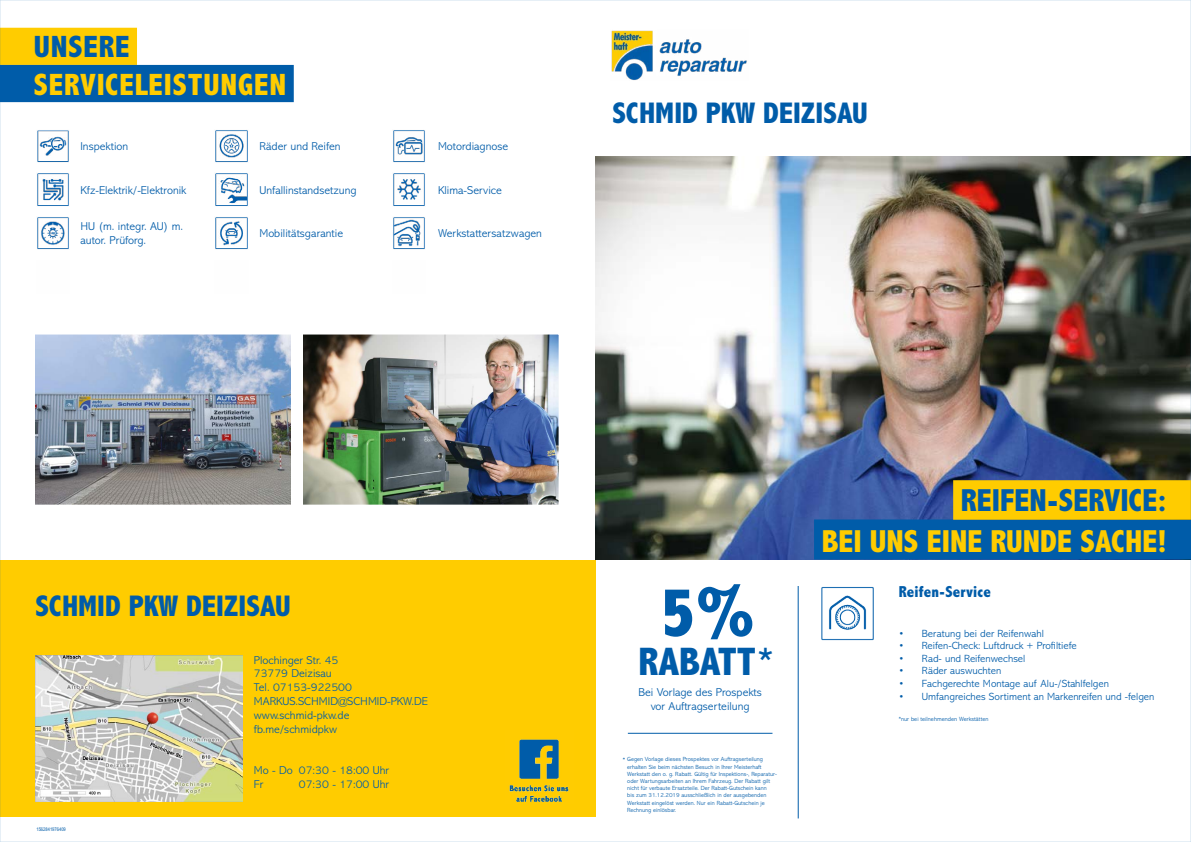
<style>
.page{position:relative;width:1191px;height:842px;background:#fff}
.page>*{position:absolute;margin:0;border:0;box-sizing:border-box;transform-origin:0 0}
.t1{font:800 condensed 71px "Abadi MT Pro";color:#005ca9}
.t2{font:800 condensed 40px "Abadi MT Pro";color:#005ca9}
.t3{font:800 condensed 32px "Abadi MT Pro";color:#fc0}
.t4{font:800 condensed 32px "Abadi MT Pro";color:#005ca9}
.t5{font:800 condensed 31px "Abadi MT Pro";letter-spacing:.025em;color:#fc0}
.t6{font:800 condensed 31px "Abadi MT Pro";letter-spacing:.025em;color:#005ca9}
.t7{font:800 condensed 30px "Abadi MT Pro";color:#005ca9}
.t8{font:800 condensed 16px "Abadi MT Pro";letter-spacing:.01em;color:#005ca9}
.t9{font:300 11.5px/13.8px "Abadi MT Pro";color:#005ca9}
.t10{font:300 10.5px "Abadi MT Pro";color:#005ca9}
.t11{font:300 6.1px "Abadi MT Pro";color:#005ca9}
.t12{font:300 6px/7.2px "Abadi MT Pro";color:#005ca9}
.t13{font:5px "Arial Narrow MT Std";color:#005ca9}
.s1{font-size:6.5px}
</style>
<div class="page">
<div style="left:0;top:28px;width:137px;height:37px;background:#fc0"></div>
<div style="left:0;top:65px;width:294px;height:37px;background:#005ca9"></div>
<img style="left:35px;top:334px;width:524px;height:171px">
<div style="left:0;top:559px;width:595px;height:257px;background:#fc0"></div>
<img style="left:35px;top:656px;width:207px;height:145px">
<hr style="left:797px;top:586px;width:1px;height:232px;background:#005ca9">
<img style="left:509px;top:739px;width:60px;height:63px">
<img style="left:611px;top:30px;width:136px;height:50px">
<img style="left:595px;top:157px;width:594px;height:402px">
<hr style="left:628px;top:733px;width:144px;height:1px;background:#005ca9">
<img style="left:393px;top:217px;width:32px;height:33px">
<img style="left:215px;top:217px;width:33px;height:33px">
<img style="left:37px;top:217px;width:32px;height:33px">
<img style="left:393px;top:173px;width:32px;height:33px">
<img style="left:215px;top:173px;width:33px;height:33px">
<img style="left:37px;top:173px;width:32px;height:33px">
<img style="left:393px;top:130px;width:32px;height:32px">
<img style="left:215px;top:130px;width:33px;height:32px">
<img style="left:37px;top:130px;width:32px;height:32px">
<img style="left:821px;top:586px;width:53px;height:55px">
<div style="left:814px;top:519px;width:377px;height:40px;background:#005ca9"></div>
<div style="left:953px;top:480px;width:238px;height:40px;background:#fc0"></div>
<h3 class="t6" style="left:34px;top:30px;width:97px">UNSERE</h3>
<h3 class="t5" style="left:34px;top:67px;width:254px">SERVICELEISTUNGEN</h3>
<h3 class="t9" style="left:80px;top:139px;width:49px">Inspektion</h3>
<h3 class="t9" style="left:259px;top:139px;width:83px">Räder und Reifen</h3>
<h3 class="t9" style="left:438px;top:139px;width:72px">Motordiagnose</h3>
<h3 class="t9" style="left:80px;top:183px;width:107px">Kfz-Elektrik/-Elektronik</h3>
<h3 class="t9" style="left:259px;top:183px;width:99px">Unfallinstandsetzung</h3>
<h3 class="t9" style="left:438px;top:183px;width:65px">Klima-Service</h3>
<h3 class="t9" style="left:80px;top:220px;width:104px">HU (m. integr. AU) m. autor. Prüforg.</h3>
<h3 class="t9" style="left:259px;top:227px;width:85px">Mobilitätsgarantie</h3>
<h3 class="t9" style="left:438px;top:227px;width:105px">Werkstattersatzwagen</h3>
<h3 class="t7" style="left:612px;top:97px;width:257px">SCHMID PKW DEIZISAU</h3>
<h3 class="t7" style="left:35px;top:590px;width:257px">SCHMID PKW DEIZISAU</h3>
<h3 class="t9" style="left:254px;top:653px;width:175px">Plochinger Str. 45<br>73779 Deizisau<br>Tel. 07153-922500<br>MARKUS.SCHMID@SCHMID-PKW.DE www.schmid-pkw.de fb.me/schmidpkw</h3>
<p class="t13" style="left:36px;top:827px;width:31px">1562841976409</p>
<h3 class="t9" style="left:254px;top:763px;width:137px">Mo - Do 07:30 - 18:00 Uhr<br>Fr</h3>
<h3 class="t9" style="left:299px;top:777px;width:92px">07:30 - 17:00 Uhr</h3>
<h1 class="t1" style="left:659px;top:573px;width:95px">5%</h1>
<h2 class="t2" style="left:638px;top:640px;width:138px">RABATT*</h2>
<h3 class="t9" style="left:638px;top:686px;width:125px;text-align:center">Bei Vorlage des Prospekts vor Auftragserteilung</h3>
<p class="t12" style="left:627px;top:756px;width:151px;text-indent:-4px"><span class="s1">*</span> Gegen Vorlage dieses Prospektes vor Auftragserteilung erhalten Sie beim nächsten Besuch in Ihrer Meisterhaft Werkstatt den o. g. Rabatt. Gültig für Inspektions-, Reparatur&shy;oder Wartungsarbeiten an Ihrem Fahrzeug. Der Rabatt gilt nicht für verbaute Ersatzteile. Der Rabatt-Gutschein kann<br>bis zum 31.12.2019 ausschließlich in der ausgebenden Werkstatt eingelöst werden. Nur ein Rabatt-Gutschein je Rechnung einlösbar.</p>
<h3 class="t4" style="left:960px;top:483px;width:207px">REIFEN-SERVICE:</h3>
<h3 class="t3" style="left:821px;top:523px;width:347px">BEI UNS EINE RUNDE SACHE!</h3>
<h3 class="t8" style="left:899px;top:583px;width:93px">Reifen-Service</h3>
<h3 class="t10" style="left:899px;top:627px;width:146px">• Beratung bei der Reifenwahl</h3>
<h3 class="t10" style="left:899px;top:640px;width:179px">• Reifen-Check: Luftdruck + Profiltiefe</h3>
<h3 class="t10" style="left:899px;top:652px;width:128px">• Rad- und Reifenwechsel</h3>
<h3 class="t10" style="left:899px;top:665px;width:104px">• Räder auswuchten</h3>
<h3 class="t10" style="left:899px;top:678px;width:211px">• Fachgerechte Montage auf Alu-/Stahlfelgen</h3>
<h3 class="t10" style="left:899px;top:690px;width:257px">• Umfangreiches Sortiment an Markenreifen und -felgen</h3>
<p class="t11" style="left:899px;top:716px;width:91px">*nur bei teilnehmenden Werkstätten</p>
</div>
